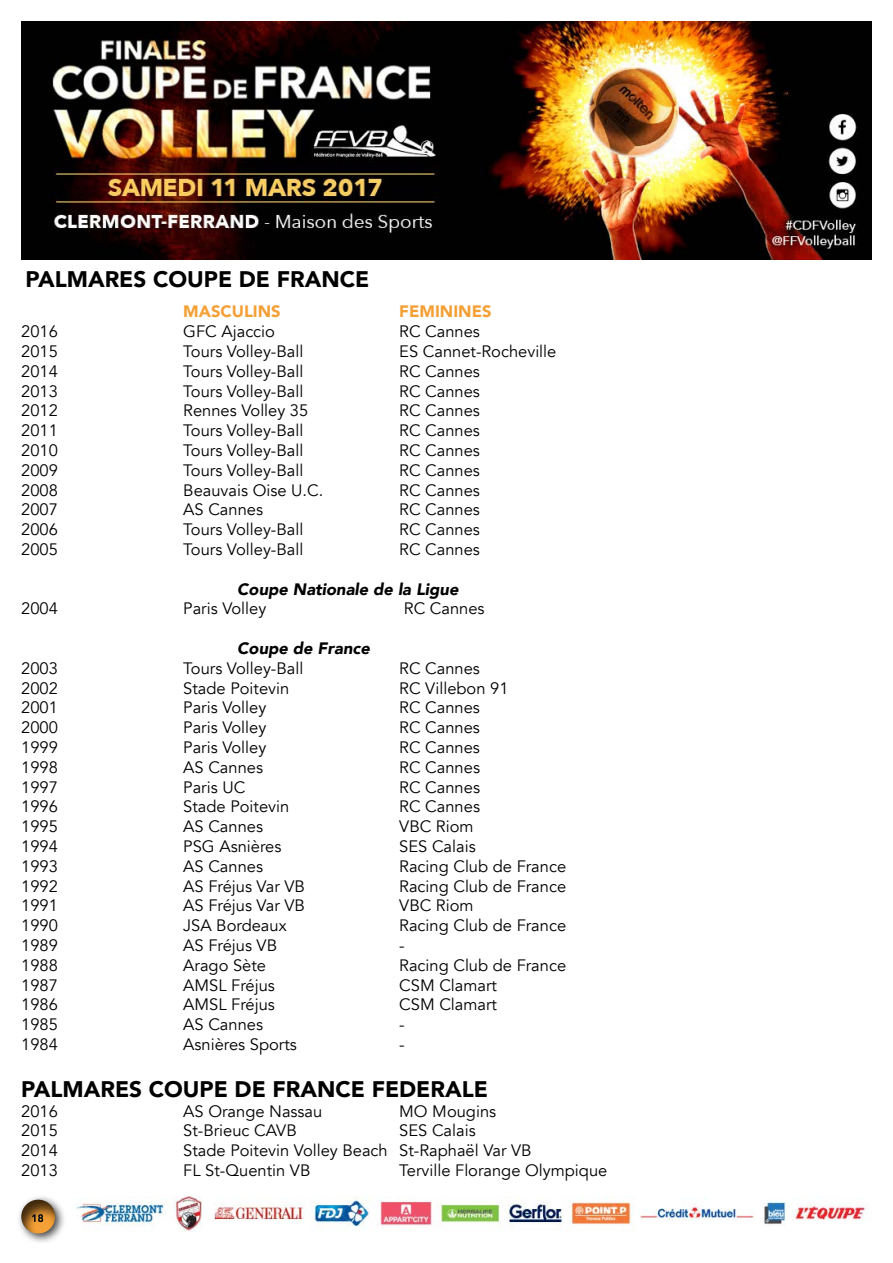
<style>
.page{position:relative;width:893px;height:1263px;background:#fff}
.page>*{position:absolute;margin:0;border:0;box-sizing:border-box;transform-origin:0 0}
.t1{font:900 22.5px "Avenir";color:#000}
.t2{font:16.5px "Avenir";color:#000}
.t3{font:italic 900 16.5px "Avenir";color:#000}
.t4{font:900 16.5px "Avenir";color:#f5a036}
</style>
<div class="page">
<img style="left:76px;top:1196px;width:791px;height:35px">
<div style="left:16px;top:1195px;width:51px;height:50px;background:#000;opacity:.75"></div>
<div style="left:8px;top:1188px;width:61px;height:47px;background:#000;opacity:.75"></div>
<img style="left:21px;top:21px;width:851px;height:238px">
<h1 class="t1" style="left:26px;top:260px;width:345px">PALMARES COUPE DE FRANCE</h1>
<p class="t4" style="left:183px;top:297px;width:99px">MASCULINS</p>
<p class="t4" style="left:399px;top:297px;width:94px">FEMININES</p>
<p class="t2" style="left:21px;top:322px;width:38px">2016</p>
<p class="t2" style="left:183px;top:322px;width:93px">GFC Ajaccio</p>
<p class="t2" style="left:399px;top:322px;width:82px">RC Cannes</p>
<p class="t2" style="left:21px;top:341px;width:38px">2015</p>
<p class="t2" style="left:183px;top:341px;width:122px">Tours Volley-Ball</p>
<p class="t2" style="left:399px;top:341px;width:159px">ES Cannet-Rocheville</p>
<p class="t2" style="left:21px;top:361px;width:38px">2014</p>
<p class="t2" style="left:183px;top:361px;width:122px">Tours Volley-Ball</p>
<p class="t2" style="left:399px;top:361px;width:82px">RC Cannes</p>
<p class="t2" style="left:21px;top:381px;width:38px">2013</p>
<p class="t2" style="left:183px;top:381px;width:122px">Tours Volley-Ball</p>
<p class="t2" style="left:399px;top:381px;width:82px">RC Cannes</p>
<p class="t2" style="left:21px;top:401px;width:38px">2012</p>
<p class="t2" style="left:183px;top:401px;width:127px">Rennes Volley 35</p>
<p class="t2" style="left:399px;top:401px;width:82px">RC Cannes</p>
<p class="t2" style="left:21px;top:421px;width:38px">2011</p>
<p class="t2" style="left:183px;top:421px;width:122px">Tours Volley-Ball</p>
<p class="t2" style="left:399px;top:421px;width:82px">RC Cannes</p>
<p class="t2" style="left:21px;top:440px;width:38px">2010</p>
<p class="t2" style="left:183px;top:440px;width:122px">Tours Volley-Ball</p>
<p class="t2" style="left:399px;top:440px;width:82px">RC Cannes</p>
<p class="t2" style="left:21px;top:460px;width:38px">2009</p>
<p class="t2" style="left:183px;top:460px;width:122px">Tours Volley-Ball</p>
<p class="t2" style="left:399px;top:460px;width:82px">RC Cannes</p>
<p class="t2" style="left:21px;top:480px;width:38px">2008</p>
<p class="t2" style="left:183px;top:480px;width:142px">Beauvais Oise U.C.</p>
<p class="t2" style="left:399px;top:480px;width:82px">RC Cannes</p>
<p class="t2" style="left:21px;top:500px;width:38px">2007</p>
<p class="t2" style="left:183px;top:500px;width:81px">AS Cannes</p>
<p class="t2" style="left:399px;top:500px;width:82px">RC Cannes</p>
<p class="t2" style="left:21px;top:520px;width:38px">2006</p>
<p class="t2" style="left:183px;top:520px;width:122px">Tours Volley-Ball</p>
<p class="t2" style="left:399px;top:520px;width:82px">RC Cannes</p>
<p class="t2" style="left:21px;top:539px;width:38px">2005</p>
<p class="t2" style="left:183px;top:539px;width:122px">Tours Volley-Ball</p>
<p class="t2" style="left:399px;top:539px;width:82px">RC Cannes</p>
<p class="t3" style="left:237px;top:575px;width:223px">Coupe Nationale de la Ligue</p>
<p class="t2" style="left:21px;top:599px;width:38px">2004</p>
<p class="t2" style="left:183px;top:599px;width:85px">Paris Volley</p>
<p class="t2" style="left:404px;top:599px;width:82px">RC Cannes</p>
<p class="t3" style="left:237px;top:635px;width:134px">Coupe de France</p>
<p class="t2" style="left:21px;top:658px;width:38px">2003</p>
<p class="t2" style="left:183px;top:658px;width:122px">Tours Volley-Ball</p>
<p class="t2" style="left:399px;top:658px;width:82px">RC Cannes</p>
<p class="t2" style="left:21px;top:678px;width:38px">2002</p>
<p class="t2" style="left:183px;top:678px;width:108px">Stade Poitevin</p>
<p class="t2" style="left:399px;top:678px;width:111px">RC Villebon 91</p>
<p class="t2" style="left:21px;top:698px;width:38px">2001</p>
<p class="t2" style="left:183px;top:698px;width:85px">Paris Volley</p>
<p class="t2" style="left:399px;top:698px;width:82px">RC Cannes</p>
<p class="t2" style="left:21px;top:718px;width:38px">2000</p>
<p class="t2" style="left:183px;top:718px;width:85px">Paris Volley</p>
<p class="t2" style="left:399px;top:718px;width:82px">RC Cannes</p>
<p class="t2" style="left:21px;top:737px;width:38px">1999</p>
<p class="t2" style="left:183px;top:737px;width:85px">Paris Volley</p>
<p class="t2" style="left:399px;top:737px;width:82px">RC Cannes</p>
<p class="t2" style="left:21px;top:757px;width:38px">1998</p>
<p class="t2" style="left:183px;top:757px;width:81px">AS Cannes</p>
<p class="t2" style="left:399px;top:757px;width:82px">RC Cannes</p>
<p class="t2" style="left:21px;top:777px;width:38px">1997</p>
<p class="t2" style="left:183px;top:777px;width:64px">Paris UC</p>
<p class="t2" style="left:399px;top:777px;width:82px">RC Cannes</p>
<p class="t2" style="left:21px;top:797px;width:38px">1996</p>
<p class="t2" style="left:183px;top:797px;width:108px">Stade Poitevin</p>
<p class="t2" style="left:399px;top:797px;width:82px">RC Cannes</p>
<p class="t2" style="left:21px;top:817px;width:38px">1995</p>
<p class="t2" style="left:183px;top:817px;width:81px">AS Cannes</p>
<p class="t2" style="left:399px;top:817px;width:76px">VBC Riom</p>
<p class="t2" style="left:21px;top:836px;width:38px">1994</p>
<p class="t2" style="left:183px;top:836px;width:100px">PSG Asnières</p>
<p class="t2" style="left:399px;top:836px;width:78px">SES Calais</p>
<p class="t2" style="left:21px;top:856px;width:38px">1993</p>
<p class="t2" style="left:183px;top:856px;width:81px">AS Cannes</p>
<p class="t2" style="left:399px;top:856px;width:168px">Racing Club de France</p>
<p class="t2" style="left:21px;top:876px;width:38px">1992</p>
<p class="t2" style="left:183px;top:876px;width:123px">AS Fréjus Var VB</p>
<p class="t2" style="left:399px;top:876px;width:168px">Racing Club de France</p>
<p class="t2" style="left:21px;top:896px;width:38px">1991</p>
<p class="t2" style="left:183px;top:896px;width:123px">AS Fréjus Var VB</p>
<p class="t2" style="left:399px;top:896px;width:76px">VBC Riom</p>
<p class="t2" style="left:21px;top:916px;width:38px">1990</p>
<p class="t2" style="left:183px;top:916px;width:105px">JSA Bordeaux</p>
<p class="t2" style="left:399px;top:916px;width:168px">Racing Club de France</p>
<p class="t2" style="left:21px;top:935px;width:38px">1989</p>
<p class="t2" style="left:183px;top:935px;width:95px">AS Fréjus VB</p>
<p class="t2" style="left:399px;top:935px;width:7px">-</p>
<p class="t2" style="left:21px;top:955px;width:38px">1988</p>
<p class="t2" style="left:183px;top:955px;width:84px">Arago Sète</p>
<p class="t2" style="left:399px;top:955px;width:168px">Racing Club de France</p>
<p class="t2" style="left:21px;top:975px;width:38px">1987</p>
<p class="t2" style="left:183px;top:975px;width:93px">AMSL Fréjus</p>
<p class="t2" style="left:399px;top:975px;width:99px">CSM Clamart</p>
<p class="t2" style="left:21px;top:995px;width:38px">1986</p>
<p class="t2" style="left:183px;top:995px;width:93px">AMSL Fréjus</p>
<p class="t2" style="left:399px;top:995px;width:99px">CSM Clamart</p>
<p class="t2" style="left:21px;top:1015px;width:38px">1985</p>
<p class="t2" style="left:183px;top:1015px;width:81px">AS Cannes</p>
<p class="t2" style="left:399px;top:1015px;width:7px">-</p>
<p class="t2" style="left:21px;top:1034px;width:38px">1984</p>
<p class="t2" style="left:183px;top:1034px;width:115px">Asnières Sports</p>
<p class="t2" style="left:399px;top:1034px;width:7px">-</p>
<h1 class="t1" style="left:21px;top:1070px;width:468px">PALMARES COUPE DE FRANCE FEDERALE</h1>
<p class="t2" style="left:21px;top:1101px;width:38px">2016</p>
<p class="t2" style="left:183px;top:1101px;width:141px">AS Orange Nassau</p>
<p class="t2" style="left:399px;top:1101px;width:98px">MO Mougins</p>
<p class="t2" style="left:21px;top:1121px;width:38px">2015</p>
<p class="t2" style="left:183px;top:1121px;width:115px">St-Brieuc CAVB</p>
<p class="t2" style="left:399px;top:1121px;width:78px">SES Calais</p>
<p class="t2" style="left:21px;top:1141px;width:38px">2014</p>
<p class="t2" style="left:183px;top:1141px;width:350px">Stade Poitevin Volley Beach St-Raphaël Var VB</p>
<p class="t2" style="left:21px;top:1160px;width:38px">2013</p>
<p class="t2" style="left:183px;top:1160px;width:129px">FL St-Quentin VB</p>
<p class="t2" style="left:399px;top:1160px;width:210px">Terville Florange Olympique</p>
</div>
